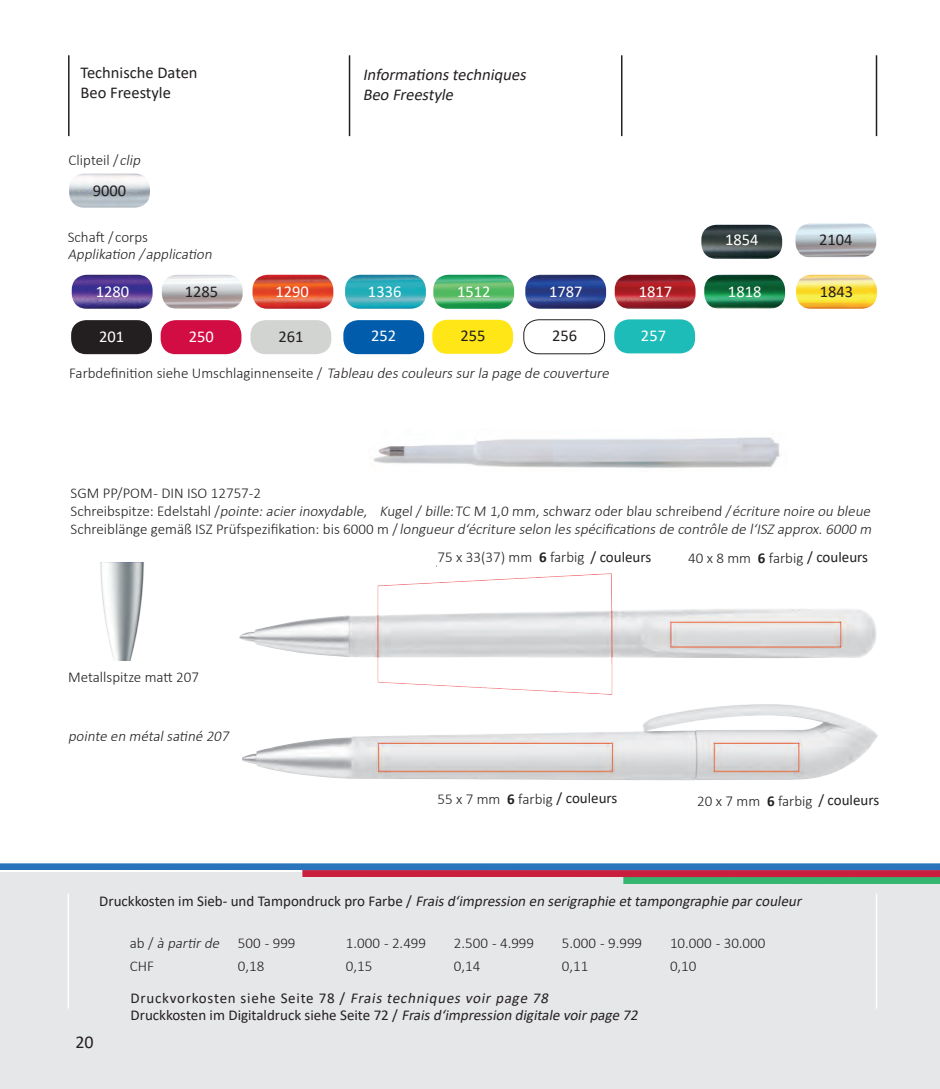
<style>
.page{position:relative;width:940px;height:1089px;background:#fff}
.page>*{position:absolute;margin:0;border:0;box-sizing:border-box;transform-origin:0 0}
.t1{font:18px "Calibri";color:#231f20}
.t2{font:16.5px/19.8px "Calibri";color:#231f20}
.t3{font:16.5px "Calibri";color:#fff}
.t4{font:italic 16.5px/19.8px "Calibri";color:#231f20}
.t5{font:italic 300 15px/18px "Calibri";color:#231f20;text-align:right}
.t6{font:300 15px/18px "Calibri";color:#231f20}
.t7{font:15px/16.5px "Calibri";color:#231f20}
.t8{font:italic 15px "Calibri";color:#231f20}
.s1{font-style:italic}
.s2{font-style:normal}
.s3{font-weight:700}
.s4{font-weight:400}
</style>
<div class="page">
<hr style="left:68px;top:55px;width:2px;height:81px;background:#231f20">
<hr style="left:349px;top:55px;width:1px;height:81px;background:#231f20">
<hr style="left:621px;top:55px;width:1px;height:81px;background:#231f20">
<hr style="left:875px;top:55px;width:2px;height:81px;background:#231f20">
<div style="left:0;top:872px;width:940px;height:217px;background:#e6e7e9"></div>
<hr style="left:875px;top:893px;width:2px;height:115px;background:#fff">
<hr style="left:68px;top:893px;width:1px;height:115px;background:#fff">
<img style="left:0;top:95px;width:940px;height:882px">
<img style="left:99px;top:563px;width:46px;height:97px">
<img style="left:208px;top:564px;width:669px;height:217px">
<img style="left:368px;top:428px;width:419px;height:44px">
<div style="left:614px;top:319px;width:81px;height:34px;background:#1dbcb8;border-radius:15px"></div>
<div style="left:432px;top:320px;width:81px;height:34px;background:#ffe616;border-radius:15px"></div>
<div style="left:343px;top:320px;width:81px;height:34px;background:#015dab;border-radius:15px"></div>
<div style="left:250px;top:320px;width:81px;height:34px;background:#d1d4d1;border-radius:15px"></div>
<div style="left:161px;top:320px;width:80px;height:34px;background:#d20d44;border-radius:15px"></div>
<div style="left:71px;top:320px;width:81px;height:34px;background:#231f20;border-radius:15px"></div>
<div style="left:524px;top:320px;width:80px;height:34px;background:#fff;border-radius:15px"></div>
<div style="left:523px;top:319px;width:82px;height:35px;border:1px solid #231f20;border-radius:15px"></div>
<img style="left:72px;top:275px;width:81px;height:34px">
<img style="left:162px;top:275px;width:81px;height:34px">
<img style="left:252px;top:275px;width:81px;height:34px">
<img style="left:345px;top:275px;width:81px;height:34px">
<img style="left:433px;top:275px;width:81px;height:34px">
<img style="left:525px;top:275px;width:81px;height:34px">
<img style="left:615px;top:275px;width:80px;height:34px">
<img style="left:704px;top:275px;width:81px;height:34px">
<img style="left:796px;top:275px;width:81px;height:34px">
<img style="left:701px;top:225px;width:81px;height:34px">
<img style="left:795px;top:223px;width:81px;height:34px">
<img style="left:69px;top:174px;width:81px;height:34px">
<div style="left:688px;top:552px;width:172px;height:28px;background:#fff"></div>
<div style="left:437px;top:550px;width:173px;height:20px;background:#fff"></div>
<p class="t2" style="left:80px;top:62px;width:119px">Technische Daten<br>Beo Freestyle</p>
<p class="t6" style="left:69px;top:150px;width:76px">Clipteil /<span class="s1">clip</span></p>
<p class="t2" style="left:93px;top:180px;width:35px">9000</p>
<p class="t6" style="left:68px;top:228px;width:82px">Schaft /corps</p>
<p class="t5" style="left:68px;top:245px;width:149px">Applikation /application</p>
<p class="t4" style="left:363px;top:64px;width:169px">Informationstechniques<br>Beo Freestyle</p>
<p class="t3" style="left:725px;top:228px;width:35px">1854</p>
<p class="t2" style="left:819px;top:229px;width:35px">2104</p>
<p class="t3" style="left:96px;top:280px;width:35px">1280</p>
<p class="t2" style="left:185px;top:282px;width:35px">1285</p>
<p class="t3" style="left:275px;top:280px;width:35px">1290</p>
<p class="t3" style="left:368px;top:280px;width:35px">1336</p>
<p class="t3" style="left:457px;top:280px;width:35px">1512</p>
<p class="t3" style="left:549px;top:280px;width:35px">1787</p>
<p class="t3" style="left:639px;top:280px;width:35px">1817</p>
<p class="t3" style="left:728px;top:280px;width:35px">1818</p>
<p class="t2" style="left:820px;top:282px;width:35px">1843</p>
<p class="t3" style="left:99px;top:325px;width:27px">201</p>
<p class="t3" style="left:189px;top:325px;width:27px">250</p>
<p class="t2" style="left:278px;top:326px;width:27px">261</p>
<p class="t3" style="left:371px;top:324px;width:27px">252</p>
<p class="t2" style="left:460px;top:325px;width:27px">255</p>
<p class="t2" style="left:552px;top:325px;width:27px">256</p>
<p class="t3" style="left:641px;top:324px;width:27px">257</p>
<p class="t5" style="left:69px;top:364px;width:544px"><span class="s2">Farbdefinition siehe Umschlaginnenseite /</span> Tableau descouleurssurla page de couverture</p>
<p class="t6" style="left:71px;top:483px;width:300px">SGM PP/POM - DIN ISO 12757-2<br>Schreibspitze: Edelstahl /<span class="s1">pointe:acierinoxydable</span>,</p>
<p class="t5" style="left:71px;top:501px;width:805px">K<span class="s2">ugel /</span> bille<span class="s2">:TC M 1,0 mm, schwarz oder blau schreibend /</span>écriture noire ou bleue<br><span class="s2">S c h re i b l ä n ge ge m ä ß I SZ P r ü fs p e z i fi ka ti o n : b i s 6 0 0 0 m /</span> longueur d‘écriture selon les spécifications de contrôle de l‘ISZ approx. 6000 m</p>
<p class="t6" style="left:68px;top:668px;width:132px">Metallspitze matt 207</p>
<p class="t5" style="left:68px;top:726px;width:165px">pointe en métalsatiné 207</p>
<p class="t6" style="left:437px;top:547px;width:215px">75 x 33(37) mm <span class="s3">6</span> farbig <span class="s4">/ couleurs</span></p>
<p class="t6" style="left:688px;top:549px;width:181px">40 x 8 mm <span class="s3">6</span> farbig <span class="s4">/ couleurs</span></p>
<p class="t6" style="left:437px;top:790px;width:181px">55 x 7 mm <span class="s3">6</span> farbig <span class="s4">/ couleurs</span></p>
<p class="t6" style="left:697px;top:791px;width:183px">20 x 7 mm <span class="s3">6</span> farbig <span class="s4">/ couleurs</span></p>
<p class="t8" style="left:99px;top:890px;width:707px"><span class="s2">D r u c k ko st e n i m S i e b - u n d Ta m p o n d r u c k p ro Fa r b e /</span> Fraisd‘impression en serigraphie ettampongraphie parcouleur</p>
<p class="t6" style="left:130px;top:934px;width:167px">ab / <span class="s1">à partirde</span> 500 - 999</p>
<p class="t6" style="left:346px;top:934px;width:82px">1.000 - 2.499</p>
<p class="t6" style="left:454px;top:934px;width:82px">2.500 - 4.999</p>
<p class="t6" style="left:562px;top:934px;width:82px">5.000 - 9.999</p>
<p class="t6" style="left:670px;top:934px;width:97px">10.000 - 30.000</p>
<p class="t6" style="left:130px;top:956px;width:26px">CHF</p>
<p class="t6" style="left:238px;top:956px;width:28px">0,18</p>
<p class="t6" style="left:346px;top:956px;width:28px">0,15</p>
<p class="t6" style="left:454px;top:956px;width:28px">0,14</p>
<p class="t6" style="left:562px;top:956px;width:28px">0,11</p>
<p class="t6" style="left:670px;top:956px;width:28px">0,10</p>
<p class="t1" style="left:75px;top:1029px;width:20px">20</p>
<p class="t7" style="left:131px;top:989px;width:512px">Druckvorkosten siehe Seite 78 / <span class="s1">Frais techniques voir page 78<br></span>Druckkosten im Digitaldruck siehe Seite 72 / <span class="s1">Fraisd‘impression digitale voirpage 72</span></p>
</div>
